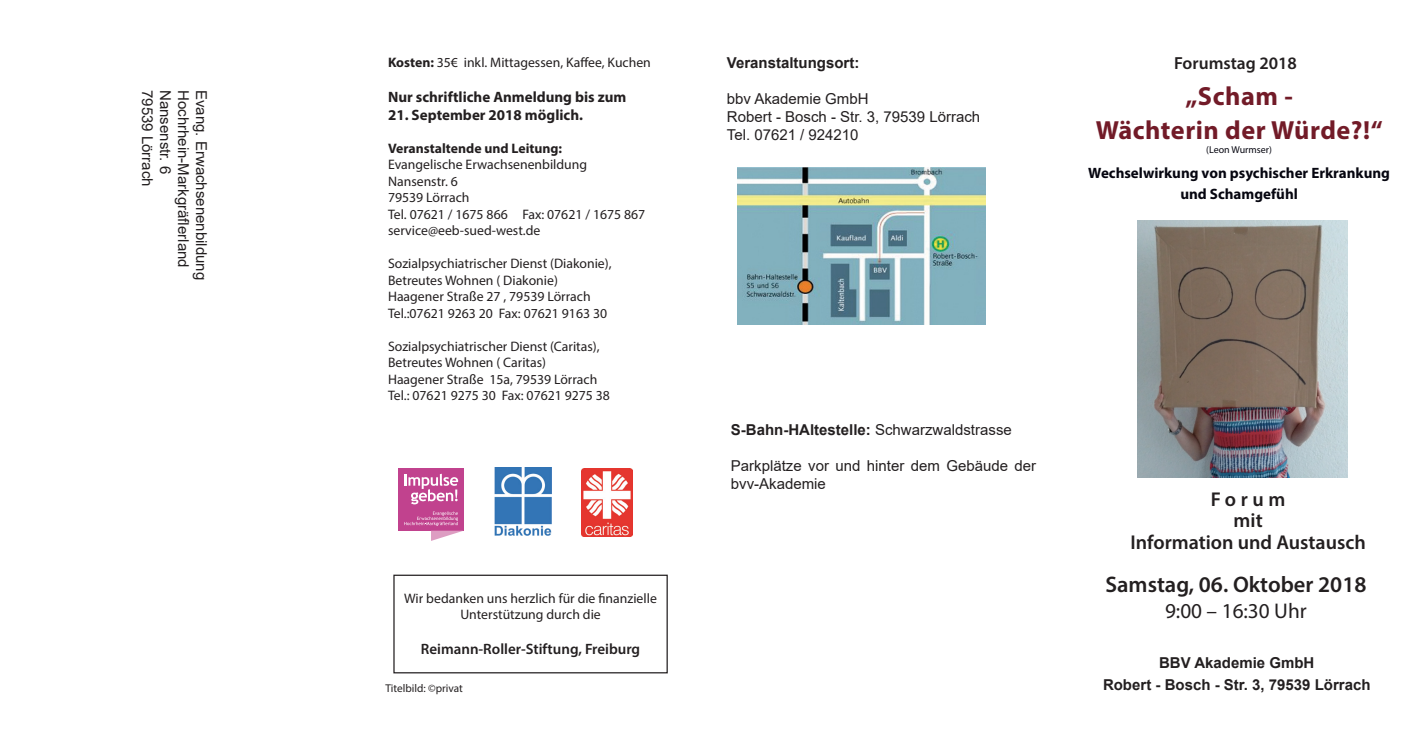
<style>
.page{position:relative;width:1414px;height:752px;background:#fff}
.page>*{position:absolute;margin:0;border:0;box-sizing:border-box;transform-origin:0 0}
.t1{font:700 26.25px/34.8px "Myriad Pro";letter-spacing:.02em;color:#721b28;text-align:center}
.t2{font:600 22.5px "Myriad Pro";color:#231f20}
.t3{font:21.25px "Myriad Pro";color:#231f20}
.t4{font:600 20px/21.2px "Myriad Pro";color:#231f20;text-align:center}
.t5{font:600 17.5px "Myriad Pro";color:#231f20}
.t6{font:15px/18px "Arial";color:#231f20}
.t7{font:700 15px/21.5px "Arial";color:#231f20;text-align:center}
.t8{font:700 15px "Myriad Pro";color:#231f20}
.t9{font:700 15px/21.2px "Myriad Pro";color:#060610;text-align:center}
.t10{font:600 15px "Myriad Pro";color:#231f20}
.t11{font:13.75px/16.5px "Myriad Pro";color:#231f20}
.t12{font:700 13.75px "Myriad Pro";color:#231f20}
.t13{font:11.25px "Myriad Pro";color:#231f20}
.t14{font:10px "Myriad Pro";color:#060610}
.s1{font-weight:700}
.s2{font-weight:400}
</style>
<div class="page">
<div style="left:393px;top:574px;width:275px;height:99px;border:1px solid #231f20"></div>
<img style="left:737px;top:167px;width:249px;height:157px">
<img style="left:1137px;top:220px;width:210px;height:257px">
<img style="left:495px;top:467px;width:57px;height:68px">
<img style="left:581px;top:468px;width:52px;height:68px">
<div style="left:398px;top:468px;width:66px;height:62px;background:#c1428e"></div>
<svg style="left:405px;top:473px;width:53px;height:31px"></svg>
<svg style="left:404px;top:511px;width:60px;height:29px"></svg>
<p class="t6" style="left:156px;top:90px;width:98px;rotate:90deg">79539 Lörrach</p>
<p class="t6" style="left:174px;top:90px;width:86px;rotate:90deg">Nansenstr. 6</p>
<p class="t6" style="left:192px;top:90px;width:179px;rotate:90deg">Hochrhein-Markgräflerland</p>
<p class="t6" style="left:210px;top:90px;width:192px;rotate:90deg">Evang. Erwachsenenbildung</p>
<p class="t11" style="left:388px;top:54px;width:264px"><span class="s1">Kosten:</span> 35€ inkl. Mittagessen, Kaffee, Kuchen</p>
<p class="t8" style="left:388px;top:87px;width:240px">Nur schriftliche Anmeldung bis zum</p>
<p class="t8" style="left:388px;top:105px;width:196px">21. September 2018 möglich.</p>
<p class="t12" style="left:388px;top:139px;width:176px">Veranstaltende und Leitung:</p>
<p class="t11" style="left:388px;top:156px;width:259px">Evangelische Erwachsenenbildung<br>Nansenstr. 6<br>79539 Lörrach<br>Tel. 07621 / 1675 866 Fax: 07621 / 1675 867 service@eeb-sued-west.de</p>
<p class="t11" style="left:388px;top:255px;width:225px">Sozialpsychiatrischer Dienst (Diakonie), Betreutes Wohnen ( Diakonie)<br>Haagener Straße 27 , 79539 Lörrach Tel.:07621 9263 20 Fax: 07621 9163 30</p>
<p class="t11" style="left:388px;top:337px;width:223px">Sozialpsychiatrischer Dienst (Caritas), Betreutes Wohnen ( Caritas)<br>Haagener Straße 15a, 79539 Lörrach Tel.: 07621 9275 30 Fax: 07621 9275 38</p>
<p class="t11" style="left:404px;top:589px;width:254px;text-align:center">Wir bedanken uns herzlich für die finanzielle<br>Unterstützung durch die</p>
<p class="t10" style="left:421px;top:638px;width:221px">Reimann-Roller-Stiftung, Freiburg</p>
<p class="t13" style="left:385px;top:681px;width:79px">Titelbild: ©privat</p>
<p class="t7" style="left:727px;top:52px;width:134px">Veranstaltungsort:</p>
<p class="t6" style="left:727px;top:89px;width:255px">bbv Akademie GmbH<br>Robert - Bosch - Str. 3, 79539 Lörrach<br>Tel. 07621 / 924210</p>
<p class="t5" style="left:1174px;top:52px;width:124px">Forumstag 2018</p>
<h1 class="t1" style="left:1096px;top:77px;width:288px">„Scham -<br>Wächterin der Würde?!“</h1>
<p class="t14" style="left:1206px;top:143px;width:67px">(Leon Wurmser)</p>
<p class="t9" style="left:1088px;top:162px;width:303px">Wechselwirkung von psychischer Erkrankung und Schamgefühl</p>
<p class="t7" style="left:731px;top:418px;width:282px">S-Bahn-HAltestelle: <span class="s2">Schwarzwaldstrasse</span></p>
<p class="t6" style="left:731px;top:456px;width:307px">Parkplätze vor und hinter dem Gebäude der bvv-Akademie</p>
<h3 class="t4" style="left:1130px;top:488px;width:237px">Forum<br>mit<br>Information und Austausch</h3>
<h2 class="t2" style="left:1105px;top:570px;width:263px">Samstag, 06. Oktober 2018</h2>
<h3 class="t3" style="left:1165px;top:597px;width:143px">9:00 – 16:30 Uhr</h3>
<p class="t7" style="left:1103px;top:651px;width:269px">BBV Akademie GmbH<br>Robert - Bosch - Str. 3, 79539 Lörrach</p>
</div>
